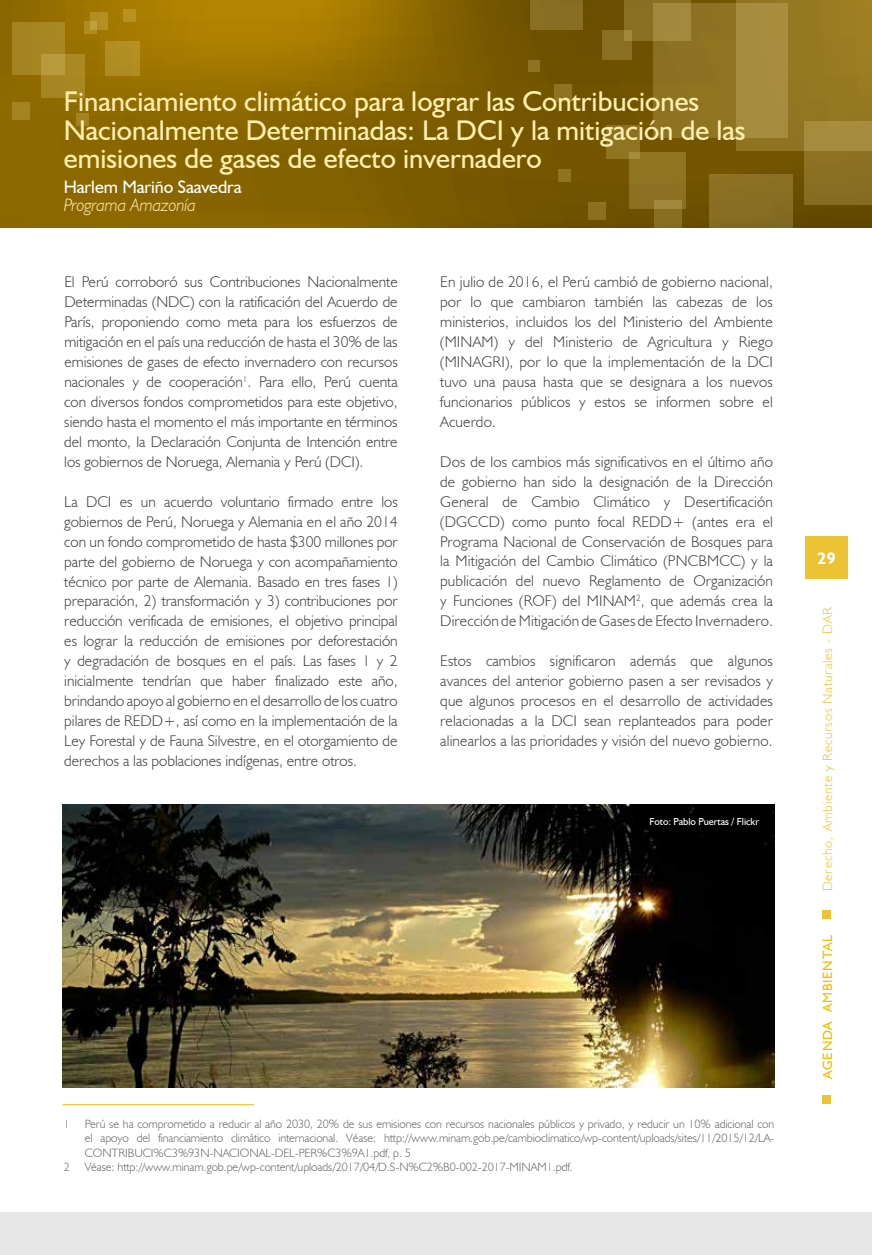
<style>
.page{position:relative;width:872px;height:1255px;background:#fff}
.page>*{position:absolute;margin:0;border:0;box-sizing:border-box;transform-origin:0 0}
.t1{font:28.5px/28.2px "Humanist 521 BT";color:#ffefaf}
.t2{font:18px "Humanist 521 BT";letter-spacing:-.005em;color:#fff}
.t3{font:italic 300 18px "Humanist 521 BT";letter-spacing:-.005em;color:#ffefaf}
.t4{font:700 16.5px "Humanist 521 BT";color:#fff}
.t5{font:300 15.45px/20px "Humanist 521 BT";letter-spacing:.01em;color:#3c3c3b;text-align:justify}
.t6{font:300 13.5px "Humanist 521 BT";letter-spacing:.055em;color:#ecc333}
.t7{font:13.5px "Humanist 521 BT";letter-spacing:.055em;color:#fbba00}
.t8{font:300 12px "Humanist 521 BT";letter-spacing:-.005em;color:#646363}
.t9{font:10.2px "Humanist 521 BT";letter-spacing:-.005em;color:#fff}
</style>
<div class="page">
<div style="left:0;top:1212px;width:872px;height:42px;background:#e7e7e7"></div>
<svg style="left:0;top:0;width:872px;height:228px;background:#866300"></svg>
<div style="left:736px;top:0;width:136px;height:151px;background:#957822"></div>
<svg style="left:653px;top:4px;width:134px;height:134px;background:#977d2c"></svg>
<div style="left:804px;top:121px;width:68px;height:84px;background:linear-gradient(to bottom,#a88e3e,#7d6419)"></div>
<div style="left:708px;top:174px;width:84px;height:53px;background:#886e22"></div>
<div style="left:530px;top:0;width:52px;height:29px;background:#886e22"></div>
<div style="left:655px;top:201px;width:27px;height:27px;background:#886e22"></div>
<div style="left:589px;top:202px;width:17px;height:17px;background:#8b7022"></div>
<div style="left:554px;top:84px;width:17px;height:17px;background:#8e7322"></div>
<div style="left:529px;top:60px;width:11px;height:11px;background:#8c7222"></div>
<div style="left:602px;top:30px;width:30px;height:29px;background:#896f22"></div>
<div style="left:558px;top:169px;width:13px;height:12px;background:#8f7422"></div>
<svg style="left:629px;top:152px;width:56px;height:56px;background:#8f7423"></svg>
<div style="left:606px;top:125px;width:34px;height:34px;background:#8f7422"></div>
<svg style="left:624px;top:0;width:67px;height:40px;background:#967d30"></svg>
<div style="left:12px;top:22px;width:52px;height:53px;background:#a68422"></div>
<div style="left:105px;top:41px;width:34px;height:34px;background:#b08c22"></div>
<svg style="left:41px;top:54px;width:44px;height:44px;background:#ac8b29"></svg>
<div style="left:13px;top:102px;width:17px;height:17px;background:#a48422"></div>
<div style="left:90px;top:13px;width:17px;height:17px;background:#b28d22"></div>
<div style="left:123px;top:10px;width:13px;height:12px;background:#b99222"></div>
<svg style="left:84px;top:21px;width:13px;height:13px"></svg>
<div style="left:77px;top:113px;width:12px;height:12px;background:#a38222"></div>
<div style="left:822px;top:910px;width:9px;height:9px;background:#ecc333"></div>
<div style="left:805px;top:536px;width:42px;height:42px;background:#ecc333"></div>
<div style="left:822px;top:1095px;width:9px;height:8px;background:#ecc333"></div>
<hr style="left:63px;top:1104px;width:191px;height:1px;background:#fbba00">
<img style="left:63px;top:804px;width:711px;height:283px">
<h1 class="t1" style="left:64px;top:87px;width:683px">Financiamiento climático para lograr las Contribuciones<br>Nacionalmente Determinadas: La DCI y la mitigación de las emisiones de gases de efecto invernadero</h1>
<p class="t2" style="left:64px;top:175px;width:179px">Harlem Mariño Saavedra</p>
<p class="t3" style="left:64px;top:194px;width:134px">Programa Amazonía</p>
<p class="t5" style="left:64px;top:271px;width:335px">El Perú corroboró sus Contribuciones Nacionalmente Determinadas (NDC) con la ratificación del Acuerdo de París, proponiendo como meta para los esfuerzos de mitigación en el país una reducción de hasta el 30% de las emisiones de gases de efecto invernadero con recursos nacionales y de cooperación<sup>1</sup>. Para ello, Perú cuenta con diversos fondos comprometidos para este objetivo, siendo hasta el momento el más importante en términos del monto, la Declaración Conjunta de Intención entre los gobiernos de Noruega, Alemania y Perú (DCI).</p>
<p class="t5" style="left:64px;top:491px;width:335px">La DCI es un acuerdo voluntario firmado entre los gobiernos de Perú, Noruega y Alemania en el año 2014 con un fondo comprometido de hasta $300 millones por parte del gobierno de Noruega y con acompañamiento técnico por parte de Alemania. Basado en tres fases 1) preparación, 2) transformación y 3) contribuciones por reducción verificada de emisiones, el objetivo principal es lograr la reducción de emisiones por deforestación y degradación de bosques en el país. Las fases 1 y 2 inicialmente tendrían que haber finalizado este año, brindando apoyo al gobierno en el desarrollo de los cuatro pilares de REDD+, así como en la implementación de la Ley Forestal y de Fauna Silvestre, en el otorgamiento de derechos a las poblaciones indígenas, entre otros.</p>
<p class="t5" style="left:440px;top:271px;width:334px">En julio de 2016, el Perú cambió de gobierno nacional, por lo que cambiaron también las cabezas de los ministerios, incluidos los del Ministerio del Ambiente (MINAM) y del Ministerio de Agricultura y Riego (MINAGRI), por lo que la implementación de la DCI tuvo una pausa hasta que se designara a los nuevos funcionarios públicos y estos se informen sobre el Acuerdo.</p>
<p class="t5" style="left:440px;top:451px;width:334px">Dos de los cambios más significativos en el último año de gobierno han sido la designación de la Dirección General de Cambio Climático y Desertificación (DGCCD) como punto focal REDD+ (antes era el Programa Nacional de Conservación de Bosques para la Mitigación del Cambio Climático (PNCBMCC) y la publicación del nuevo Reglamento de Organización y Funciones (ROF) del MINAM<sup>2</sup>, que además crea la Dirección de Mitigación de Gases de Efecto Invernadero.</p>
<p class="t5" style="left:440px;top:650px;width:334px">Estos cambios significaron además que algunos avances del anterior gobierno pasen a ser revisados y que algunos procesos en el desarrollo de actividades relacionadas a la DCI sean replanteados para poder alinearlos a las prioridades y visión del nuevo gobierno.</p>
<p class="t9" style="left:649px;top:814px;width:111px">Foto: Pablo Puertas / Flickr</p>
<p class="t8" style="left:64px;top:1116px;width:712px">1 Perú se ha comprometido a reducir al año 2030, 20% de sus emisiones con recursos nacionales públicos y privado, y reducir un 10% adicional con</p>
<p class="t8" style="left:85px;top:1130px;width:691px">el apoyo del financiamiento climático internacional. Véase: http://www.minam.gob.pe/cambioclimatico/wp-content/uploads/sites/11/2015/12/LA-</p>
<p class="t8" style="left:85px;top:1145px;width:328px">CONTRIBUCI%C3%93N-NACIONAL-DEL-PER%C3%9A1.pdf, p. 5</p>
<p class="t8" style="left:64px;top:1159px;width:510px">2 Véase: http://www.minam.gob.pe/wp-content/uploads/2017/04/D.S-N%C2%B0-002-2017-MINAM1.pdf.</p>
<p class="t4" style="left:817px;top:548px;width:20px">29</p>
<p class="t6" style="left:819px;top:891px;width:286px;rotate:-90deg">Derecho, Ambiente y Recursos Naturales - DAR</p>
<p class="t7" style="left:819px;top:1078px;width:145px;rotate:-90deg">AGENDA AMBIENTAL</p>
</div>
